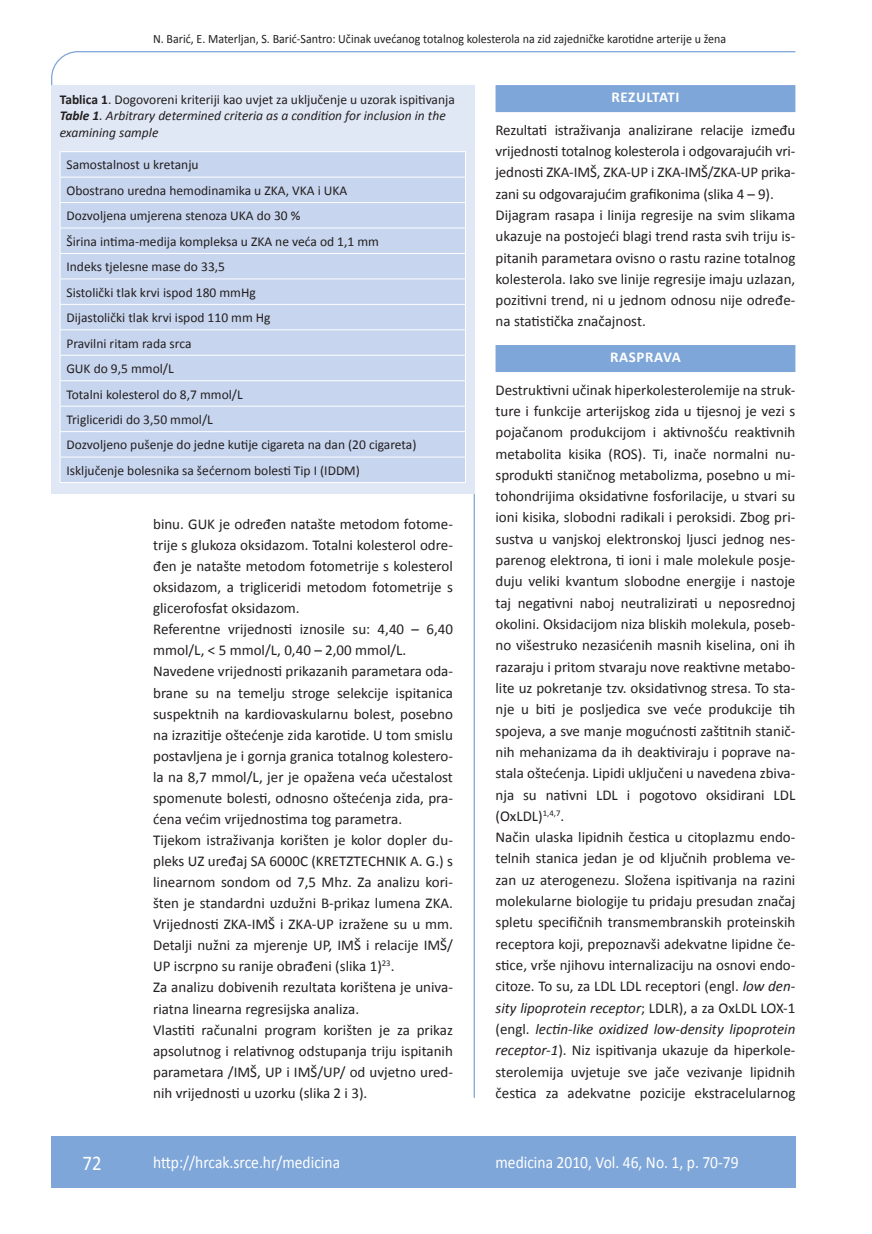
<style>
.page{position:relative;width:872px;height:1234px;background:#fff}
.page>*{position:absolute;margin:0;border:0;box-sizing:border-box;transform-origin:0 0}
.t1{font:21px "Calibri";color:#fff;scale:.9 1}
.t2{font:17.25px "Calibri";color:#fff;scale:.9 1}
.osnovni_tekst{font:15px/21.3px "Calibri";color:#231f20;text-align:justify}
.naslov_ruler{font:700 15px "Calibri";letter-spacing:.04em;color:#fff}
.tablica{font:13.5px "Calibri";color:#231f20}
.potpis_slika{font:italic 13.5px/16.5px "Calibri";color:#231f20}
.glava{font:12.75px "Calibri";color:#231f20;scale:.94 1}
.s1{font-weight:700;font-style:normal}
.s2{font-style:normal}
.s3{font-weight:700}
.s4{font-style:italic}
</style>
<div class="page">
<svg style="left:51px;top:51px;width:745px;height:274px"></svg>
<hr style="left:473px;top:325px;width:2px;height:772px;background:#7ea6d8">
<div style="left:51px;top:1135px;width:744px;height:51px;background:#7ea6d8"></div>
<div style="left:51px;top:85px;width:423px;height:408px;background:#e1e8f5"></div>
<div style="left:61px;top:152px;width:404px;height:330px;background:#c7d5ee"></div>
<hr style="left:60px;top:151px;width:406px;height:1px;background:#fff">
<hr style="left:60px;top:177px;width:406px;height:1px;background:#fff">
<hr style="left:60px;top:202px;width:406px;height:1px;background:#fff">
<hr style="left:60px;top:227px;width:406px;height:1px;background:#fff">
<hr style="left:60px;top:253px;width:406px;height:1px;background:#fff">
<hr style="left:60px;top:278px;width:406px;height:1px;background:#fff">
<hr style="left:60px;top:304px;width:406px;height:1px;background:#fff">
<hr style="left:60px;top:329px;width:406px;height:1px;background:#fff">
<hr style="left:60px;top:355px;width:406px;height:1px;background:#fff">
<hr style="left:60px;top:380px;width:406px;height:1px;background:#fff">
<hr style="left:60px;top:405px;width:406px;height:1px;background:#fff">
<hr style="left:60px;top:431px;width:406px;height:1px;background:#fff">
<hr style="left:60px;top:456px;width:406px;height:1px;background:#fff">
<svg style="left:60px;top:176px;width:1px;height:282px"></svg>
<svg style="left:465px;top:152px;width:1px;height:330px"></svg>
<hr style="left:60px;top:482px;width:406px;height:1px;background:#fff">
<div style="left:495px;top:85px;width:300px;height:27px;background:#7ea6d8"></div>
<div style="left:495px;top:345px;width:300px;height:27px;background:#7ea6d8"></div>
<p class="glava" style="left:153px;top:30px;width:611px">N. Barić, E. Materljan, S. Barić-Santro: Učinak uvećanog totalnog kolesterola na zid zajedničke karotidne arterije u žena</p>
<p class="potpis_slika" style="left:60px;top:90px;width:397px"><span class="s1">Tablica 1</span><span class="s2">. Dogovoreni kriteriji kao uvjet za uključenje u uzorak ispitivanja<br></span><span class="s3">Table 1</span>. Arbitrary determined criteria as a condition for inclusion in the examining sample</p>
<p class="tablica" style="left:66px;top:156px;width:134px">Samostalnost u kretanju</p>
<p class="tablica" style="left:66px;top:182px;width:282px">Obostrano uredna hemodinamika u ZKA, VKA i UKA</p>
<p class="tablica" style="left:66px;top:207px;width:235px">Dozvoljena umjerena stenoza UKA do 30 %</p>
<p class="tablica" style="left:66px;top:233px;width:314px">Širina intima-medija kompleksa u ZKA ne veća od 1,1 mm</p>
<p class="tablica" style="left:66px;top:258px;width:160px">Indeks tjelesne mase do 33,5</p>
<p class="tablica" style="left:66px;top:284px;width:191px">Sistolički tlak krvi ispod 180 mmHg</p>
<p class="tablica" style="left:66px;top:309px;width:206px">Dijastolički tlak krvi ispod 110 mm Hg</p>
<p class="tablica" style="left:66px;top:334px;width:127px">Pravilni ritam rada srca</p>
<p class="tablica" style="left:66px;top:360px;width:109px">GUK do 9,5 mmol/L</p>
<p class="tablica" style="left:66px;top:385px;width:178px">Totalni kolesterol do 8,7 mmol/L</p>
<p class="tablica" style="left:66px;top:411px;width:148px">Trigliceridi do 3,50 mmol/L</p>
<p class="tablica" style="left:66px;top:436px;width:351px">Dozvoljeno pušenje do jedne kutije cigareta na dan (20 cigareta)</p>
<p class="tablica" style="left:66px;top:462px;width:295px">Isključenje bolesnika sa šećernom bolesti Tip I (IDDM)</p>
<p class="osnovni_tekst" style="left:153px;top:512px;width:301px">binu. GUK je određen natašte metodom fotome&shy;trije s glukoza oksidazom. Totalni kolesterol odre&shy;đen je natašte metodom fotometrije s kolesterol oksidazom, a trigliceridi metodom fotometrije s glicerofosfat oksidazom.</p>
<p class="osnovni_tekst" style="left:153px;top:618px;width:301px">Referentne vrijednosti iznosile su: 4,40 – 6,40 mmol/L, &lt; 5 mmol/L, 0,40 – 2,00 mmol/L.</p>
<p class="osnovni_tekst" style="left:153px;top:660px;width:301px">Navedene vrijednosti prikazanih parametara oda&shy;brane su na temelju stroge selekcije ispitanica suspektnih na kardiovaskularnu bolest, posebno na izrazitije oštećenje zida karotide. U tom smislu postavljena je i gornja granica totalnog kolestero&shy;la na 8,7 mmol/L, jer je opažena veća učestalost spomenute bolesti, odnosno oštećenja zida, pra&shy;ćena većim vrijednostima tog parametra.</p>
<p class="osnovni_tekst" style="left:153px;top:828px;width:301px">Tijekom istraživanja korišten je kolor dopler du&shy;pleks UZ uređaj SA 6000C (KRETZTECHNIK A. G.) s linearnom sondom od 7,5 Mhz. Za analizu kori&shy;šten je standardni uzdužni B-prikaz lumena ZKA.<br>Vrijednosti ZKA-IMŠ i ZKA-UP izražene su u mm.<br>Detalji nužni za mjerenje UP, IMŠ i relacije IMŠ/ UP iscrpno su ranije obrađeni (slika 1)<sup>23</sup>.</p>
<p class="osnovni_tekst" style="left:153px;top:976px;width:301px">Za analizu dobivenih rezultata korištena je univa&shy;riatna linearna regresijska analiza.</p>
<p class="osnovni_tekst" style="left:153px;top:1018px;width:301px">Vlastiti računalni program korišten je za prikaz apsolutnog i relativnog odstupanja triju ispitanih parametara /IMŠ, UP i IMŠ/UP/ od uvjetno ured&shy;nih vrijednosti u uzorku (slika 2 i 3).</p>
<p class="naslov_ruler" style="left:611px;top:88px;width:70px">REZULTATI</p>
<p class="osnovni_tekst" style="left:495px;top:118px;width:301px">Rezultati istraživanja analizirane relacije između vrijednosti totalnog kolesterola i odgovarajućih vri&shy;jednosti ZKA-IMŠ, ZKA-UP i ZKA-IMŠ/ZKA-UP prika&shy;zani su odgovarajućim grafikonima (slika 4 – 9).</p>
<p class="osnovni_tekst" style="left:495px;top:203px;width:301px">Dijagram rasapa i linija regresije na svim slikama ukazuje na postojeći blagi trend rasta svih triju is&shy;pitanih parametara ovisno o rastu razine totalnog kolesterola. Iako sve linije regresije imaju uzlazan, pozitivni trend, ni u jednom odnosu nije određe&shy;na statistička značajnost.</p>
<p class="naslov_ruler" style="left:610px;top:348px;width:72px">RASPRAVA</p>
<p class="osnovni_tekst" style="left:495px;top:378px;width:301px">Destruktivni učinak hiperkolesterolemije na struk&shy;ture i funkcije arterijskog zida u tijesnoj je vezi s pojačanom produkcijom i aktivnošću reaktivnih metabolita kisika (ROS). Ti, inače normalni nu&shy;sprodukti staničnog metabolizma, posebno u mi&shy;tohondrijima oksidativne fosforilacije, u stvari su ioni kisika, slobodni radikali i peroksidi. Zbog pri&shy;sustva u vanjskoj elektronskoj ljusci jednog nes&shy;parenog elektrona, ti ioni i male molekule posje&shy;duju veliki kvantum slobodne energije i nastoje taj negativni naboj neutralizirati u neposrednoj okolini. Oksidacijom niza bliskih molekula, poseb&shy;no višestruko nezasićenih masnih kiselina, oni ih razaraju i pritom stvaraju nove reaktivne metabo&shy;lite uz pokretanje tzv. oksidativnog stresa. To sta&shy;nje u biti je posljedica sve veće produkcije tih spojeva, a sve manje mogućnosti zaštitnih stanič&shy;nih mehanizama da ih deaktiviraju i poprave na&shy;stala oštećenja. Lipidi uključeni u navedena zbiva&shy;nja su nativni LDL i pogotovo oksidirani LDL (OxLDL)<sup>1,4,7</sup>.</p>
<p class="osnovni_tekst" style="left:495px;top:825px;width:301px">Način ulaska lipidnih čestica u citoplazmu endo&shy;telnih stanica jedan je od ključnih problema ve&shy;zan uz aterogenezu. Složena ispitivanja na razini molekularne biologije tu pridaju presudan značaj spletu specifičnih transmembranskih proteinskih receptora koji, prepoznavši adekvatne lipidne če&shy;stice, vrše njihovu internalizaciju na osnovi endo&shy;citoze. To su, za LDL LDL receptori (engl. <span class="s4">low den&shy;sity lipoprotein receptor</span>; LDLR), a za OxLDL LOX-1 (engl. <span class="s4">lectin-like oxidized low-density lipoprotein receptor-1</span>). Niz ispitivanja ukazuje da hiperkole&shy;sterolemija uvjetuje sve jače vezivanje lipidnih čestica za adekvatne pozicije ekstracelularnog</p>
<p class="t1" style="left:82px;top:1149px;width:23px">72</p>
<p class="t2" style="left:153px;top:1150px;width:209px">http://hrcak.srce.hr/medicina</p>
<p class="t2" style="left:495px;top:1151px;width:272px">medicina 2010, Vol. 46, No. 1, p. 70-79</p>
</div>
